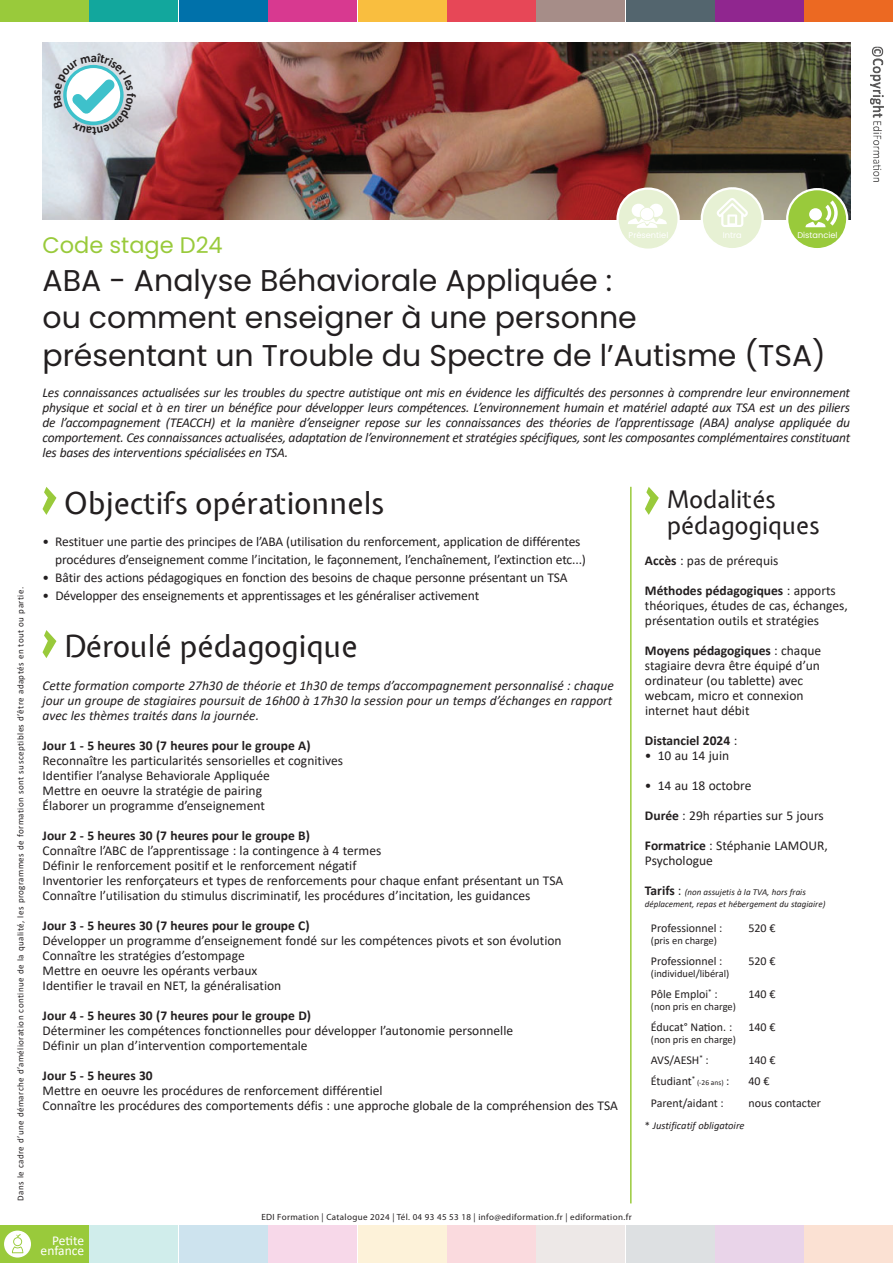
<style>
.page{position:relative;width:893px;height:1263px;background:#fff}
.page>*{position:absolute;margin:0;border:0;box-sizing:border-box;transform-origin:0 0}
.t1{font:30px/37.5px "Poppins";color:#231f20}
.t2{font:30px "Expletus Sans";color:#231f20}
.t3{font:24px/25.3px "Expletus Sans";color:#231f20}
.t4{font:22.5px "Poppins";color:#99ca3b}
.t5{font:13.5px/15px "Calibri";color:#231f20}
.t6{font:italic 13.5px/15px "Calibri";letter-spacing:-.01em;color:#231f20;text-align:justify}
.t7{font:700 13.5px "Calibri";color:#231f20}
.t8{font:13.5px/10.5px "Calibri";letter-spacing:-.005em;color:#fff;text-align:right}
.t9{font:700 12.9px "Calibri";color:#231f20}
.t10{font:12px "Calibri";color:#231f20}
.t11{font:10.5px "Calibri";color:#231f20}
.t12{font:italic 10.5px "Calibri";color:#231f20}
.t13{font:9px "Calibri";letter-spacing:.05em;color:#231f20}
.t14{font:9px "Myriad Pro";letter-spacing:.04em;color:#231f20}
.t15{font:italic 9px/12px "Calibri";color:#231f20}
.t16{font:8.25px "Poppins";color:#fff}
.t17{font:7.5px "Calibri";color:#231f20}
.s1{font-weight:700}
.s2{font-weight:400}
.s3{font-weight:700;font-style:normal;font-size:13.5px}
.s4{font-style:normal;font-size:13.5px}
.s5{font-size:12px}
.s6{font-style:normal}
</style>
<div class="page">
<div style="left:0;top:0;width:89px;height:21px;background:#99ca3b"></div>
<div style="left:90px;top:0;width:88px;height:21px;background:#12a79d"></div>
<div style="left:179px;top:0;width:89px;height:21px;background:#0071aa"></div>
<div style="left:268px;top:0;width:89px;height:21px;background:#d83990"></div>
<div style="left:358px;top:0;width:89px;height:21px;background:#f9be3f"></div>
<div style="left:447px;top:0;width:89px;height:21px;background:#e74757"></div>
<div style="left:536px;top:0;width:89px;height:21px;background:#a68d88"></div>
<div style="left:626px;top:0;width:88px;height:21px;background:#53656e"></div>
<div style="left:715px;top:0;width:89px;height:21px;background:#90268f"></div>
<div style="left:804px;top:0;width:89px;height:21px;background:#ec6922"></div>
<img style="left:871px;top:47px;width:13px;height:134px">
<div style="left:90px;top:1225px;width:88px;height:38px;background:#d0edeb"></div>
<div style="left:179px;top:1225px;width:89px;height:38px;background:#cde3ee"></div>
<div style="left:268px;top:1225px;width:89px;height:38px;background:#f7d8e9"></div>
<div style="left:358px;top:1225px;width:89px;height:38px;background:#fdf2d9"></div>
<div style="left:447px;top:1225px;width:89px;height:38px;background:#fadade"></div>
<div style="left:536px;top:1225px;width:89px;height:38px;background:#ede8e7"></div>
<div style="left:626px;top:1225px;width:88px;height:38px;background:#dde0e2"></div>
<div style="left:715px;top:1225px;width:89px;height:38px;background:#e9d4e9"></div>
<div style="left:804px;top:1225px;width:89px;height:38px;background:#fbe1d3"></div>
<img style="left:43px;top:43px;width:807px;height:176px">
<svg style="left:43px;top:487px;width:13px;height:28px"></svg>
<svg style="left:43px;top:630px;width:13px;height:28px"></svg>
<svg style="left:645px;top:487px;width:14px;height:28px"></svg>
<div style="left:0;top:1225px;width:89px;height:38px;background:#99ca3b"></div>
<div style="left:4px;top:1230px;width:27px;height:27px;background:#fff;border-radius:50%"></div>
<svg style="left:12px;top:1234px;width:11px;height:19px"></svg>
<hr style="left:630px;top:487px;width:2px;height:716px;background:#99ca3b">
<svg style="left:616px;top:187px;width:64px;height:64px;fill:#e7f1d4"></svg>
<div style="left:632px;top:204px;width:13px;height:13px;background:#fff;border-radius:50%"></div>
<div style="left:649px;top:204px;width:14px;height:13px;background:#fff;border-radius:50%"></div>
<svg style="left:628px;top:207px;width:39px;height:21px"></svg>
<div style="left:701px;top:187px;width:63px;height:63px;background:#e7f1d4;border:2px solid #fff;border-radius:50%"></div>
<svg style="left:717px;top:198px;width:31px;height:29px"></svg>
<svg style="left:786px;top:188px;width:62px;height:62px;background:#abd360"></svg>
<svg style="left:805px;top:200px;width:33px;height:27px"></svg>
<svg style="left:53px;top:53px;width:83px;height:82px"></svg>
<p class="t9" style="left:91px;top:48px;width:8px">a</p>
<p class="t13" style="left:14px;top:1201px;width:615px;rotate:-90deg">Dans le cadre d’une démarche d’amélioration continue de la qualité, les programmes de formation sont susceptibles d’être adaptés en tout ou partie.</p>
<p class="t16" style="left:628px;top:230px;width:41px">Présentiel</p>
<p class="t16" style="left:723px;top:230px;width:20px">Intra</p>
<p class="t16" style="left:797px;top:230px;width:42px">Distanciel</p>
<h3 class="t4" style="left:43px;top:232px;width:182px">Code stage D24</h3>
<h1 class="t1" style="left:43px;top:261px;width:785px">ABA - Analyse Béhaviorale Appliquée :<br>ou comment enseigner à une personne<br>présentant un Trouble du Spectre de l’Autisme (TSA)</h1>
<p class="t6" style="left:43px;top:384px;width:809px">Les connaissances actualisées sur les troubles du spectre autistique ont mis en évidence les difficultés des personnes à comprendre leur environnement physique et social et à en tirer un bénéfice pour développer leurs compétences. L’environnement humain et matériel adapté aux TSA est un des piliers de l’accompagnement (TEACCH) et la manière d’enseigner repose sur les connaissances des théories de l’apprentissage (ABA) analyse appliquée du comportement. Ces connaissances actualisées, adaptation de l’environnement et stratégies spécifiques, sont les composantes complémentaires constituant les bases des interventions spécialisées en TSA.</p>
<h1 class="t2" style="left:64px;top:487px;width:321px">Objectifs opérationnels</h1>
<p class="t5" style="left:55px;top:532px;width:532px;line-height:18px;text-indent:-13px">• Restituer une partie des principes de l’ABA (utilisation du renforcement, application de différentes procédures d’enseignement comme l’incitation, le façonnement, l’enchaînement, l’extinction etc...)</p>
<p class="t5" style="left:43px;top:570px;width:527px">• Bâtir des actions pédagogiques en fonction des besoins de chaque personne présentant un TSA</p>
<p class="t5" style="left:43px;top:588px;width:438px">• Développer des enseignements et apprentissages et les généraliser activement</p>
<h1 class="t2" style="left:64px;top:630px;width:295px">Déroulé pédagogique</h1>
<p class="t6" style="left:43px;top:677px;width:573px">Cette formation comporte 27h30 de théorie et 1h30 de temps d’accompagnement personnalisé : chaque jour un groupe de stagiaires poursuit de 16h00 à 17h30 la session pour un temps d’échanges en rapport avec les thèmes traités dans la journée.</p>
<p class="t7" style="left:43px;top:735px;width:270px">Jour 1 - 5 heures 30 (7 heures pour le groupe A)</p>
<p class="t5" style="left:43px;top:752px;width:302px">Reconnaître les particularités sensorielles et cognitives Identifier l’analyse Behaviorale Appliquée<br>Mettre en oeuvre la stratégie de pairing<br>Élaborer un programme d’enseignement</p>
<p class="t7" style="left:43px;top:825px;width:269px">Jour 2 - 5 heures 30 (7 heures pour le groupe B)</p>
<p class="t5" style="left:43px;top:842px;width:522px">Connaître l’ABC de l’apprentissage : la contingence à 4 termes<br>Définir le renforcement positif et le renforcement négatif<br>Inventorier les renforçateurs et types de renforcements pour chaque enfant présentant un TSA Connaître l’utilisation du stimulus discriminatif, les procédures d’incitation, les guidances</p>
<p class="t7" style="left:43px;top:915px;width:269px">Jour 3 - 5 heures 30 (7 heures pour le groupe C)</p>
<p class="t5" style="left:43px;top:932px;width:521px">Développer un programme d’enseignement fondé sur les compétences pivots et son évolution Connaître les stratégies d’estompage<br>Mettre en oeuvre les opérants verbaux<br>Identifier le travail en NET, la généralisation</p>
<p class="t7" style="left:43px;top:1005px;width:270px">Jour 4 - 5 heures 30 (7 heures pour le groupe D)</p>
<p class="t5" style="left:43px;top:1022px;width:472px">Déterminer les compétences fonctionnelles pour développer l’autonomie personnelle<br>Définir un plan d’intervention comportementale</p>
<p class="t7" style="left:43px;top:1065px;width:112px">Jour 5 - 5 heures 30</p>
<p class="t5" style="left:43px;top:1082px;width:577px">Mettre en oeuvre les procédures de renforcement différentiel<br>Connaître les procédures des comportements défis : une approche globale de la compréhension des TSA</p>
<h2 class="t3" style="left:667px;top:488px;width:154px">Modalités pédagogiques</h2>
<p class="t5" style="left:645px;top:553px;width:135px"><span class="s1">Accès</span> : pas de prérequis</p>
<p class="t5" style="left:645px;top:583px;width:204px"><span class="s1">Méthodes pédagogiques</span> : apports théoriques, études de cas, échanges, présentation outils et stratégies</p>
<p class="t5" style="left:645px;top:643px;width:178px"><span class="s1">Moyens pédagogiques</span> : chaque stagiaire devra être équipé d’un ordinateur (ou tablette) avec webcam, micro et connexion internet haut débit</p>
<p class="t7" style="left:645px;top:731px;width:94px">Distanciel 2024 <span class="s2">:</span></p>
<p class="t5" style="left:645px;top:748px;width:86px">• 10 au 14 juin</p>
<p class="t5" style="left:645px;top:778px;width:108px">• 14 au 18 octobre</p>
<p class="t5" style="left:645px;top:808px;width:180px"><span class="s1">Durée</span> : 29h réparties sur 5 jours</p>
<p class="t5" style="left:645px;top:838px;width:184px"><span class="s1">Formatrice</span> : Stéphanie LAMOUR,<br>Psychologue</p>
<p class="t15" style="left:645px;top:886px;width:182px"><span class="s3">Tarifs</span> <span class="s4">:</span> (non assujetis à la TVA, hors frais déplacement, repas et hébergement du stagiaire)</p>
<p class="t10" style="left:651px;top:920px;width:73px">Professionnel :</p>
<p class="t11" style="left:651px;top:933px;width:68px">(pris en charge)</p>
<p class="t10" style="left:748px;top:920px;width:29px">520 €</p>
<p class="t10" style="left:651px;top:953px;width:73px">Professionnel :</p>
<p class="t11" style="left:651px;top:966px;width:80px">(individuel/libéral)</p>
<p class="t10" style="left:748px;top:953px;width:29px">520 €</p>
<p class="t10" style="left:651px;top:986px;width:68px">Pôle Emploi<sup>*</sup> :</p>
<p class="t11" style="left:651px;top:999px;width:87px">(non pris en charge)</p>
<p class="t10" style="left:748px;top:986px;width:29px">140 €</p>
<p class="t10" style="left:651px;top:1019px;width:83px">Éducat° Nation. :</p>
<p class="t11" style="left:651px;top:1032px;width:87px">(non pris en charge)</p>
<p class="t10" style="left:748px;top:1019px;width:29px">140 €</p>
<p class="t10" style="left:651px;top:1052px;width:59px">AVS/AESH<sup>*</sup> :</p>
<p class="t10" style="left:748px;top:1052px;width:29px">140 €</p>
<p class="t10" style="left:651px;top:1073px;width:46px">Étudiant<sup>*</sup></p>
<p class="t17" style="left:697px;top:1077px;width:34px">(-26 ans) <span class="s5">:</span></p>
<p class="t10" style="left:748px;top:1073px;width:22px">40 €</p>
<p class="t10" style="left:651px;top:1094px;width:75px">Parent/aidant :</p>
<p class="t10" style="left:748px;top:1094px;width:74px">nous contacter</p>
<p class="t12" style="left:645px;top:1118px;width:101px"><span class="s6">*</span> Justificatif obligatoire</p>
<p class="t8" style="left:41px;top:1235px;width:45px">Petite enfance</p>
<p class="t14" style="left:261px;top:1212px;width:372px">EDI Formation | Catalogue 2024 | Tél. 04 93 45 53 18 | info@ediformation.fr | ediformation.fr</p>
</div>
